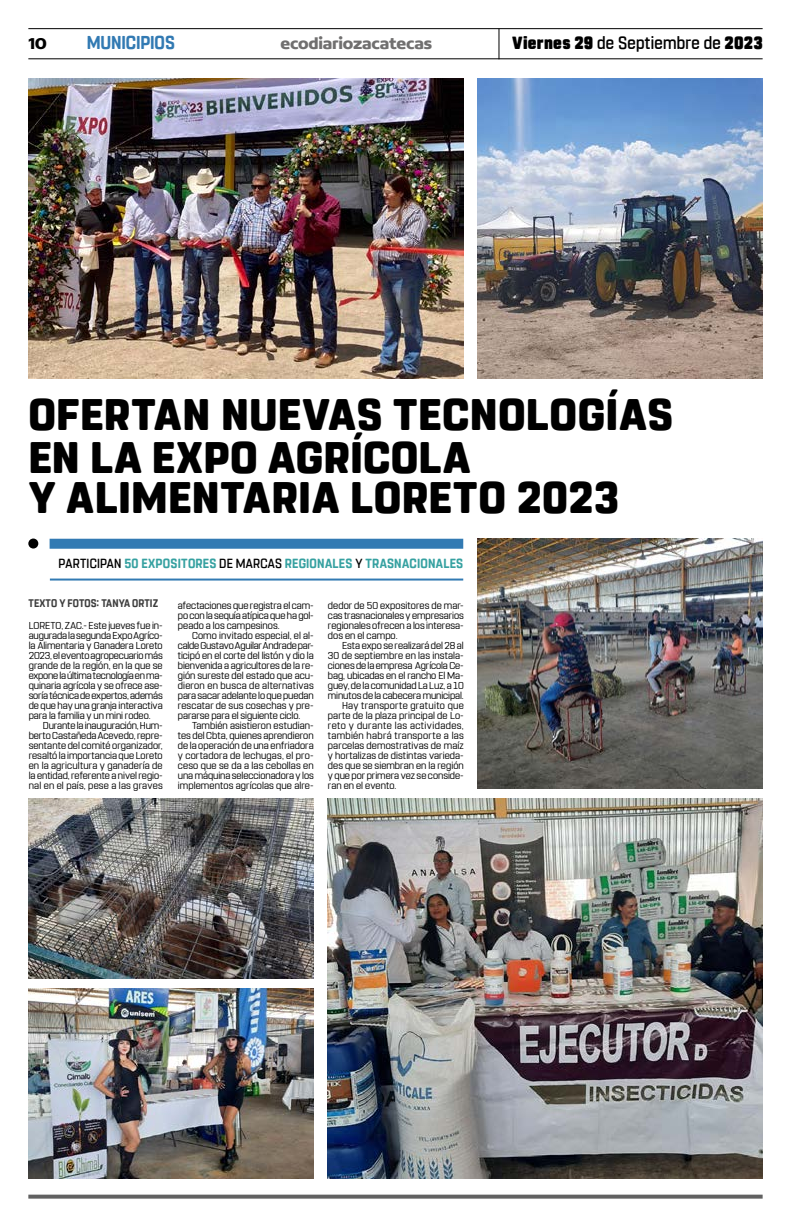
<style>
.page{position:relative;width:791px;height:1225px;background:#fff}
.page>*{position:absolute;margin:0;border:0;box-sizing:border-box;transform-origin:0 0}
.t1{font:800 44px/41.5px "Rohn Rounded";letter-spacing:.01em;color:#000}
.t2{font:700 18.6px "Rohn Rounded";letter-spacing:-.01em;color:#327ab3;scale:.91 1}
.t3{font:500 17.6px "Rohn Rounded";letter-spacing:.015em;color:#000;scale:.91 1}
.t4{font:700 16.9px "Concord";letter-spacing:-.01em;color:#706f6f}
.t5{font:700 16.9px "Concord";color:#000}
.t6{font:700 13.2px "Rohn Rounded";letter-spacing:.02em;color:#36a1a1;scale:.91 1}
.t7{font:700 11px "Rohn Rounded";letter-spacing:.01em;color:#3d3d3d;scale:.91 1}
.t8{font:10px/10px "Rohn Rounded";letter-spacing:.005em;color:#000;text-align:justify}
.t9{font:10px "Rohn Rounded";letter-spacing:.04em;color:#000}
.t10{font:10px "Rohn Rounded";letter-spacing:.025em;color:#000}
.t11{font:10px "Rohn Rounded";letter-spacing:.03em;color:#000}
.s1{font-weight:900}
.s2{font-weight:500;color:#000}
</style>
<div class="page">
<svg style="left:28px;top:1194px;width:735px;height:4px;background:#7a7a7a"></svg>
<hr style="left:28px;top:28px;width:735px;height:1px;background:#000">
<hr style="left:28px;top:58px;width:735px;height:1px;background:#000">
<hr style="left:498px;top:29px;width:1px;height:30px;background:#000">
<div style="left:50px;top:539px;width:413px;height:10px;background:#327ab3"></div>
<hr style="left:50px;top:578px;width:413px;height:2px;background:#327ab3">
<div style="left:28px;top:538px;width:10px;height:10px;background:#000;border-radius:50%"></div>
<img style="left:28px;top:78px;width:435px;height:300px">
<img style="left:477px;top:538px;width:286px;height:250px">
<img style="left:477px;top:78px;width:286px;height:300px">
<img style="left:328px;top:798px;width:435px;height:380px">
<img style="left:28px;top:798px;width:286px;height:180px">
<img style="left:28px;top:988px;width:286px;height:190px">
<h3 class="t5" style="left:28px;top:33px;width:20px">10</h3>
<h2 class="t2" style="left:87px;top:32px;width:98px">MUNICIPIOS</h2>
<h3 class="t4" style="left:280px;top:33px;width:153px">ecodiariozacatecas</h3>
<h3 class="t3" style="left:512px;top:33px;width:277px"><span class="s1">Viernes 29</span> de Septiembre de <span class="s1">2023</span></h3>
<h1 class="t1" style="left:28px;top:394px;width:646px">OFERTAN NUEVAS TECNOLOGÍAS<br>EN LA EXPO AGRÍCOLA<br>Y ALIMENTARIA LORETO 2023</h1>
<h3 class="t6" style="left:59px;top:556px;width:446px"><span class="s2">PARTICIPAN</span> 50 EXPOSITORES <span class="s2">DE MARCAS</span> REGIONALES <span class="s2">Y</span> TRASNACIONALES</h3>
<p class="t7" style="left:29px;top:596px;width:144px">TEXTO Y FOTOS: TANYA ORTIZ</p>
<p class="t8" style="left:178px;top:600px;width:137px">afectaciones que registra el cam&shy;po con la sequía atípica que ha gol&shy;peado a los campesinos.</p>
<p class="t8" style="left:178px;top:630px;width:137px;text-indent:14px">Como invitado especial, el al&shy;calde Gustavo Aguilar Andrade par&shy;ticipó en el corte del listón y dio la bienvenida a agricultores de la re&shy;gión sureste del estado que acu&shy;dieron en busca de alternativas para sacar adelante lo que puedan rescatar de sus cosechas y pre&shy;pararse para el siguiente ciclo.</p>
<p class="t8" style="left:178px;top:720px;width:137px;text-indent:14px">También asistieron estudian&shy;tes del Cbta, quienes aprendieron de la operación de una enfriadora y cortadora de lechugas, el pro&shy;ceso que se da a las cebollas en una máquina seleccionadora y los implementos agrícolas que alre-</p>
<p class="t8" style="left:29px;top:620px;width:135px">LORETO, ZAC.- Este jueves fue in&shy;augurada la segunda Expo Agríco&shy;la Alimentaria y Ganadera Loreto 2023, el evento agropecuario más grande de la región, en la que se expone la última tecnología en ma&shy;quinaria agrícola y se ofrece ase&shy;soría técnica de expertos, además de que hay una granja interactiva para la familia y un mini rodeo.</p>
<p class="t8" style="left:29px;top:720px;width:135px;text-indent:14px">Durante la inauguración, Hum&shy;berto Castañeda Acevedo, repre&shy;sentante del comité organizador, resaltó la importancia que Loreto en la agricultura y ganadería de la entidad, referente a nivel regio&shy;nal en el país, pese a las graves</p>
<p class="t8" style="left:328px;top:600px;width:137px">dedor de 50 expositores de mar&shy;cas trasnacionales y empresarios regionales ofrecen a los interesa&shy;dos en el campo.</p>
<p class="t8" style="left:342px;top:640px;width:123px">Esta expo se realizará del 28 al</p>
<p class="t8" style="left:328px;top:650px;width:137px">30 de septiembre en las instala-</p>
<p class="t8" style="left:328px;top:660px;width:137px">ciones de la empresa Agrícola Ce-</p>
<p class="t8" style="left:328px;top:670px;width:137px">bag, ubicadas en el rancho El Ma-</p>
<p class="t8" style="left:328px;top:680px;width:137px">guey, de la comunidad La Luz, a 10</p>
<p class="t8" style="left:328px;top:690px;width:137px">minutos de la cabecera municipal.</p>
<p class="t11" style="left:342px;top:699px;width:123px">Hay transporte gratuito que</p>
<p class="t8" style="left:328px;top:710px;width:137px">parte de la plaza principal de Lo-</p>
<p class="t9" style="left:328px;top:719px;width:137px">reto y durante las actividades,</p>
<p class="t10" style="left:328px;top:729px;width:137px">también habrá transporte a las</p>
<p class="t8" style="left:328px;top:740px;width:137px">parcelas demostrativas de maíz</p>
<p class="t8" style="left:328px;top:750px;width:137px">y hortalizas de distintas varieda-</p>
<p class="t8" style="left:328px;top:760px;width:137px">des que se siembran en la región</p>
<p class="t8" style="left:328px;top:770px;width:137px">y que por primera vez se conside-</p>
<p class="t8" style="left:328px;top:780px;width:70px">ran en el evento.</p>
</div>
